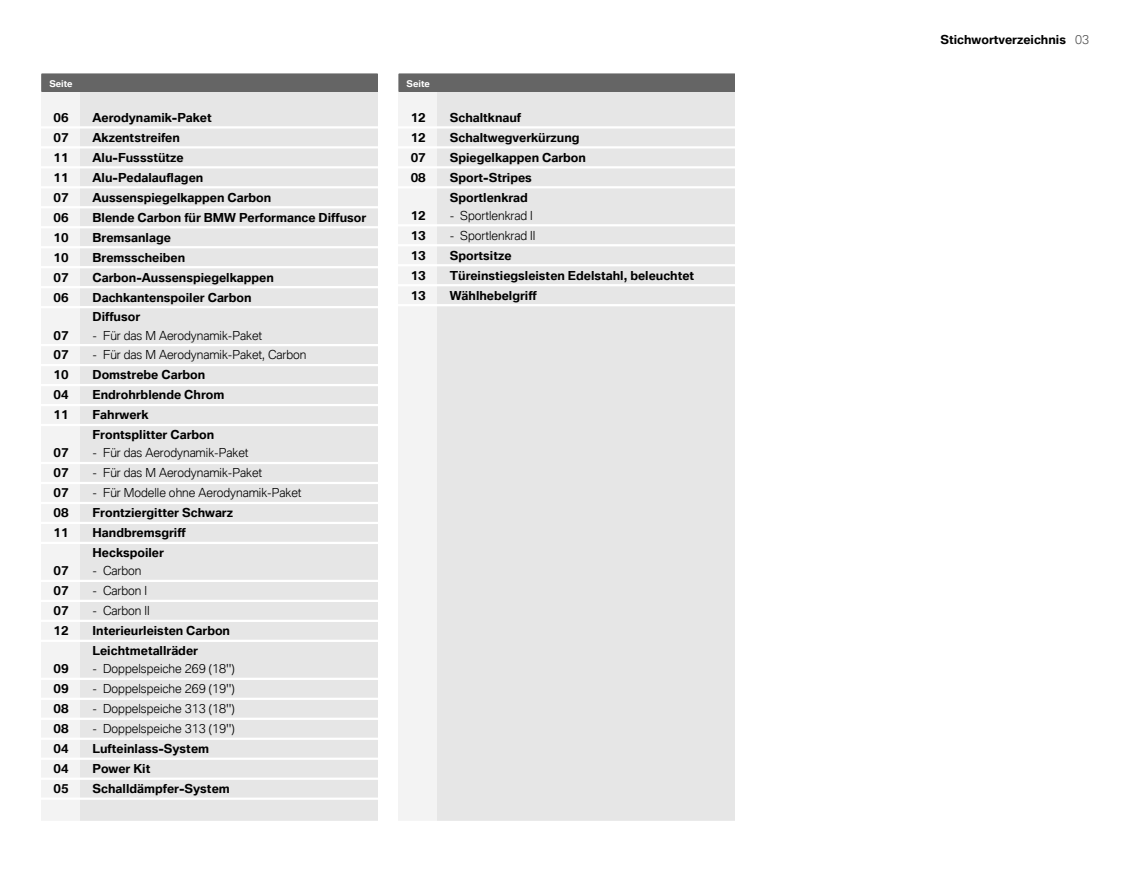
<style>
.page{position:relative;width:1136px;height:881px;background:#fff}
.page>*{position:absolute;margin:0;border:0;box-sizing:border-box;transform-origin:0 0}
.t1{font:700 12px/20px "BMW Type Global Pro";color:#000}
.t2{font:300 12px "BMW Type Global Pro";color:#000}
.t3{font:700 9px "BMW Type Global Pro";color:#fff}
.s1{font-weight:300;color:#545454}
</style>
<div class="page">
<div style="left:398px;top:72px;width:39px;height:749px;background:#f3f3f3"></div>
<div style="left:41px;top:72px;width:39px;height:749px;background:#f3f3f3"></div>
<div style="left:80px;top:72px;width:297px;height:749px;background:#e6e6e6"></div>
<div style="left:31px;top:31px;width:1072px;height:42px;background:#fff"></div>
<hr style="left:31px;top:73px;width:1072px;height:1px;background:#fff">
<div style="left:42px;top:74px;width:335px;height:17px;background:#656565"></div>
<hr style="left:41px;top:91px;width:336px;height:1px;background:#656565">
<svg style="left:377px;top:74px;width:1px;height:17px"></svg>
<svg style="left:41px;top:74px;width:1px;height:17px"></svg>
<div style="left:437px;top:74px;width:297px;height:747px;background:#e6e6e6"></div>
<div style="left:399px;top:74px;width:335px;height:17px;background:#656565"></div>
<hr style="left:398px;top:91px;width:336px;height:1px;background:#656565">
<svg style="left:734px;top:74px;width:1px;height:17px"></svg>
<svg style="left:398px;top:74px;width:1px;height:17px"></svg>
<hr style="left:31px;top:126px;width:352px;height:2px;background:#fff">
<hr style="left:31px;top:146px;width:352px;height:2px;background:#fff">
<hr style="left:31px;top:166px;width:352px;height:2px;background:#fff">
<hr style="left:31px;top:186px;width:352px;height:2px;background:#fff">
<hr style="left:31px;top:206px;width:352px;height:2px;background:#fff">
<hr style="left:31px;top:226px;width:352px;height:2px;background:#fff">
<hr style="left:31px;top:246px;width:352px;height:2px;background:#fff">
<hr style="left:31px;top:266px;width:352px;height:2px;background:#fff">
<hr style="left:31px;top:286px;width:352px;height:2px;background:#fff">
<hr style="left:31px;top:306px;width:352px;height:2px;background:#fff">
<hr style="left:31px;top:344px;width:352px;height:2px;background:#fff">
<hr style="left:31px;top:364px;width:352px;height:2px;background:#fff">
<hr style="left:31px;top:384px;width:352px;height:2px;background:#fff">
<hr style="left:31px;top:404px;width:352px;height:2px;background:#fff">
<hr style="left:31px;top:423px;width:352px;height:3px;background:#fff">
<hr style="left:31px;top:461px;width:352px;height:3px;background:#fff">
<hr style="left:31px;top:481px;width:352px;height:3px;background:#fff">
<hr style="left:31px;top:501px;width:352px;height:3px;background:#fff">
<hr style="left:31px;top:521px;width:352px;height:3px;background:#fff">
<hr style="left:31px;top:541px;width:352px;height:3px;background:#fff">
<hr style="left:31px;top:579px;width:352px;height:2px;background:#fff">
<hr style="left:31px;top:599px;width:352px;height:2px;background:#fff">
<hr style="left:31px;top:619px;width:352px;height:2px;background:#fff">
<hr style="left:31px;top:639px;width:352px;height:2px;background:#fff">
<hr style="left:31px;top:677px;width:352px;height:2px;background:#fff">
<hr style="left:31px;top:697px;width:352px;height:2px;background:#fff">
<hr style="left:31px;top:717px;width:352px;height:2px;background:#fff">
<hr style="left:31px;top:737px;width:352px;height:2px;background:#fff">
<hr style="left:31px;top:757px;width:352px;height:2px;background:#fff">
<hr style="left:31px;top:777px;width:352px;height:2px;background:#fff">
<hr style="left:31px;top:797px;width:352px;height:2px;background:#fff">
<hr style="left:388px;top:126px;width:352px;height:2px;background:#fff">
<hr style="left:388px;top:146px;width:352px;height:2px;background:#fff">
<hr style="left:388px;top:166px;width:352px;height:2px;background:#fff">
<hr style="left:388px;top:186px;width:352px;height:2px;background:#fff">
<hr style="left:388px;top:224px;width:352px;height:2px;background:#fff">
<hr style="left:388px;top:244px;width:352px;height:2px;background:#fff">
<hr style="left:388px;top:264px;width:352px;height:2px;background:#fff">
<hr style="left:388px;top:284px;width:352px;height:2px;background:#fff">
<hr style="left:388px;top:304px;width:352px;height:2px;background:#fff">
<hr style="left:31px;top:820px;width:1072px;height:1px;background:#fff">
<p class="t3" style="left:49px;top:78px;width:25px">Seite</p>
<p class="t1" style="left:53px;top:107px;width:17px">06</p>
<p class="t1" style="left:92px;top:107px;width:121px">Aerodynamik-Paket</p>
<p class="t1" style="left:53px;top:127px;width:17px">07</p>
<p class="t1" style="left:92px;top:127px;width:89px">Akzentstreifen</p>
<p class="t1" style="left:53px;top:147px;width:17px">11</p>
<p class="t1" style="left:92px;top:147px;width:93px">Alu-Fussstütze</p>
<p class="t1" style="left:53px;top:167px;width:17px">11</p>
<p class="t1" style="left:92px;top:167px;width:112px">Alu-Pedalauflagen</p>
<p class="t1" style="left:53px;top:187px;width:17px">07</p>
<p class="t1" style="left:92px;top:187px;width:180px">Aussenspiegelkappen Carbon</p>
<p class="t1" style="left:53px;top:207px;width:17px">06</p>
<p class="t1" style="left:92px;top:207px;width:275px">Blende Carbon für BMW Performance Diffusor</p>
<p class="t1" style="left:53px;top:227px;width:17px">10</p>
<p class="t1" style="left:92px;top:227px;width:80px">Bremsanlage</p>
<p class="t1" style="left:53px;top:247px;width:17px">10</p>
<p class="t1" style="left:92px;top:247px;width:94px">Bremsscheiben</p>
<p class="t1" style="left:53px;top:267px;width:17px">07</p>
<p class="t1" style="left:92px;top:267px;width:183px">Carbon-Aussenspiegelkappen</p>
<p class="t1" style="left:53px;top:287px;width:17px">06</p>
<p class="t1" style="left:92px;top:287px;width:160px">Dachkantenspoiler Carbon<br>Diffusor</p>
<p class="t1" style="left:53px;top:325px;width:17px">07</p>
<p class="t2" style="left:92px;top:327px;width:171px">- Für das M Aerodynamik-Paket</p>
<p class="t1" style="left:53px;top:345px;width:17px">07</p>
<p class="t2" style="left:92px;top:347px;width:215px">- Für das M Aerodynamik-Paket, Carbon</p>
<p class="t1" style="left:53px;top:365px;width:17px">10</p>
<p class="t1" style="left:92px;top:365px;width:114px">Domstrebe Carbon</p>
<p class="t1" style="left:53px;top:385px;width:17px">04</p>
<p class="t1" style="left:92px;top:385px;width:133px">Endrohrblende Chrom</p>
<p class="t1" style="left:53px;top:404px;width:17px">11</p>
<p class="t1" style="left:92px;top:404px;width:123px">Fahrwerk<br>Frontsplitter Carbon</p>
<p class="t1" style="left:53px;top:442px;width:17px">07</p>
<p class="t2" style="left:92px;top:445px;width:157px">- Für das Aerodynamik-Paket</p>
<p class="t1" style="left:53px;top:462px;width:17px">07</p>
<p class="t2" style="left:92px;top:465px;width:171px">- Für das M Aerodynamik-Paket</p>
<p class="t1" style="left:53px;top:482px;width:17px">07</p>
<p class="t2" style="left:92px;top:485px;width:211px">- Für Modelle ohne Aerodynamik-Paket</p>
<p class="t1" style="left:53px;top:502px;width:17px">08</p>
<p class="t1" style="left:92px;top:502px;width:142px">Frontziergitter Schwarz</p>
<p class="t1" style="left:53px;top:522px;width:17px">11</p>
<p class="t1" style="left:92px;top:522px;width:95px">Handbremsgriff<br>Heckspoiler</p>
<p class="t1" style="left:53px;top:560px;width:17px">07</p>
<p class="t2" style="left:92px;top:563px;width:50px">- Carbon</p>
<p class="t1" style="left:53px;top:580px;width:17px">07</p>
<p class="t2" style="left:92px;top:583px;width:56px">- Carbon I</p>
<p class="t1" style="left:53px;top:600px;width:17px">07</p>
<p class="t2" style="left:92px;top:603px;width:59px">- Carbon II</p>
<p class="t1" style="left:53px;top:620px;width:17px">12</p>
<p class="t1" style="left:92px;top:620px;width:139px">Interieurleisten Carbon<br>Leichtmetallräder</p>
<p class="t1" style="left:53px;top:658px;width:17px">09</p>
<p class="t2" style="left:92px;top:661px;width:144px">- Doppelspeiche 269 (18'')</p>
<p class="t1" style="left:53px;top:678px;width:17px">09</p>
<p class="t2" style="left:92px;top:681px;width:144px">- Doppelspeiche 269 (19'')</p>
<p class="t1" style="left:53px;top:698px;width:17px">08</p>
<p class="t2" style="left:92px;top:701px;width:144px">- Doppelspeiche 313 (18'')</p>
<p class="t1" style="left:53px;top:718px;width:17px">08</p>
<p class="t2" style="left:92px;top:721px;width:144px">- Doppelspeiche 313 (19'')</p>
<p class="t1" style="left:53px;top:738px;width:17px">04</p>
<p class="t1" style="left:92px;top:738px;width:118px">Lufteinlass-System</p>
<p class="t1" style="left:53px;top:758px;width:17px">04</p>
<p class="t1" style="left:92px;top:758px;width:59px">Power Kit</p>
<p class="t1" style="left:53px;top:778px;width:17px">05</p>
<p class="t1" style="left:92px;top:778px;width:139px">Schalldämpfer-System</p>
<p class="t3" style="left:406px;top:78px;width:25px">Seite</p>
<p class="t1" style="left:410px;top:107px;width:17px">12</p>
<p class="t1" style="left:449px;top:107px;width:73px">Schaltknauf</p>
<p class="t1" style="left:410px;top:127px;width:17px">12</p>
<p class="t1" style="left:449px;top:127px;width:131px">Schaltwegverkürzung</p>
<p class="t1" style="left:410px;top:147px;width:17px">07</p>
<p class="t1" style="left:449px;top:147px;width:138px">Spiegelkappen Carbon</p>
<p class="t1" style="left:410px;top:167px;width:17px">08</p>
<p class="t1" style="left:449px;top:167px;width:84px">Sport-Stripes<br>Sportlenkrad</p>
<p class="t1" style="left:410px;top:205px;width:17px">12</p>
<p class="t2" style="left:449px;top:208px;width:85px">- Sportlenkrad I</p>
<p class="t1" style="left:410px;top:225px;width:17px">13</p>
<p class="t2" style="left:449px;top:228px;width:87px">- Sportlenkrad II</p>
<p class="t1" style="left:410px;top:245px;width:17px">13</p>
<p class="t1" style="left:449px;top:245px;width:63px">Sportsitze</p>
<p class="t1" style="left:410px;top:265px;width:17px">13</p>
<p class="t1" style="left:449px;top:265px;width:246px">Türeinstiegsleisten Edelstahl, beleuchtet</p>
<p class="t1" style="left:410px;top:285px;width:17px">13</p>
<p class="t1" style="left:449px;top:285px;width:89px">Wählhebelgriff</p>
<p class="t1" style="left:940px;top:29px;width:150px">Stichwortverzeichnis <span class="s1">03</span></p>
</div>
